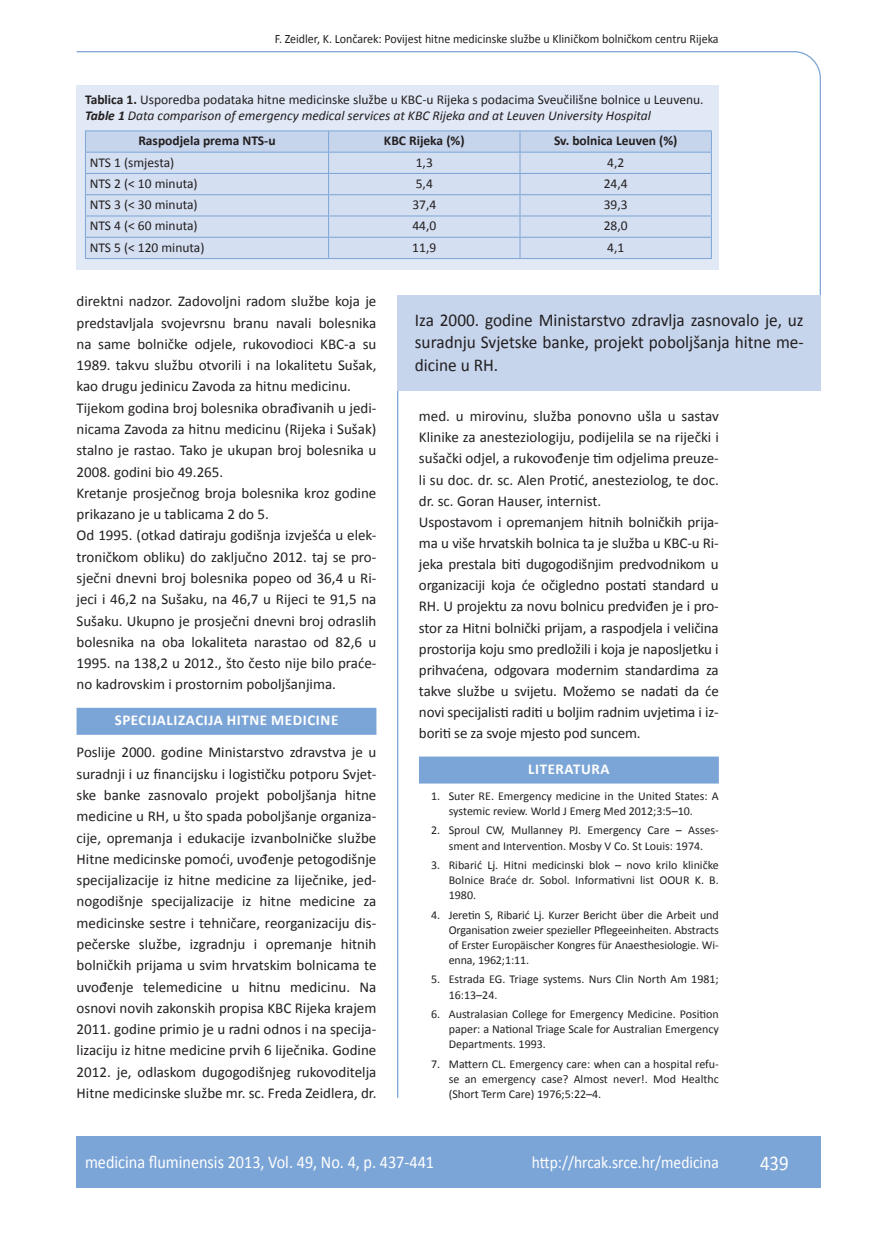
<style>
.page{position:relative;width:872px;height:1234px;background:#fff}
.page>*{position:absolute;margin:0;border:0;box-sizing:border-box;transform-origin:0 0}
.t1{font:21px "Calibri";color:#fff;scale:.9 1}
.t2{font:18px/22.5px "Calibri";color:#231f20;text-align:justify;scale:.96 1}
.t3{font:18px "Calibri";color:#fff;scale:.9 1}
.t4{font:17.25px "Calibri";color:#fff;scale:.9 1}
.t5{font:15px/21.3px "Calibri";color:#231f20}
.t6{font:700 15px "Calibri";letter-spacing:.04em;color:#fff}
.t7{font:13.5px/16.5px "Calibri";color:#231f20}
.t8{font:700 13.5px "Calibri";color:#231f20}
.t9{font:12.75px "Calibri";color:#231f20;scale:.94 1}
.t10{font:12px/15.1px "Calibri";color:#231f20;text-align:justify}
.s1{font-weight:700}
.s2{font-weight:700;font-style:italic}
.s3{font-style:italic}
</style>
<div class="page">
<svg style="left:76px;top:51px;width:745px;height:275px"></svg>
<hr style="left:397px;top:390px;width:1px;height:707px;background:#7ca5d7">
<div style="left:77px;top:1135px;width:744px;height:51px;background:#7ca5d7"></div>
<div style="left:77px;top:85px;width:642px;height:185px;background:#e1e9f6"></div>
<hr style="left:85px;top:130px;width:243px;height:1px;background:#7ca5d7">
<hr style="left:328px;top:130px;width:192px;height:1px;background:#7ca5d7">
<hr style="left:520px;top:130px;width:192px;height:1px;background:#7ca5d7">
<svg style="left:85px;top:131px;width:627px;height:127px"></svg>
<hr style="left:85px;top:258px;width:243px;height:1px;background:#7ca5d7">
<hr style="left:328px;top:258px;width:192px;height:1px;background:#7ca5d7">
<hr style="left:520px;top:258px;width:192px;height:1px;background:#7ca5d7">
<div style="left:77px;top:707px;width:299px;height:27px;background:#7ca5d7"></div>
<div style="left:419px;top:756px;width:300px;height:27px;background:#7ca5d7"></div>
<div style="left:398px;top:295px;width:423px;height:95px;background:#c6d5ec"></div>
<p class="t9" style="left:275px;top:30px;width:474px">F. Zeidler, K. Lončarek: Povijest hitne medicinske službe u Kliničkom bolničkom centru Rijeka</p>
<p class="t7" style="left:85px;top:90px;width:620px"><span class="s1">Tablica 1.</span> Usporedba podataka hitne medicinske službe u KBC-u Rijeka s podacima Sveučilišne bolnice u Leuvenu.<br><span class="s2">Table 1</span> <span class="s3">Data comparison of emergency medical services at KBC Rijeka and at Leuven University Hospital</span></p>
<p class="t8" style="left:138px;top:132px;width:139px">Raspodjela prema NTS-u</p>
<p class="t8" style="left:384px;top:132px;width:82px">KBC Rijeka (%)</p>
<p class="t8" style="left:554px;top:132px;width:125px">Sv. bolnica Leuven (%)</p>
<p class="t7" style="left:90px;top:153px;width:86px">NTS 1 (smjesta)</p>
<p class="t7" style="left:416px;top:153px;width:19px">1,3</p>
<p class="t7" style="left:607px;top:153px;width:19px">4,2</p>
<p class="t7" style="left:90px;top:174px;width:109px">NTS 2 (&lt; 10 minuta)</p>
<p class="t7" style="left:416px;top:174px;width:19px">5,4</p>
<p class="t7" style="left:604px;top:174px;width:25px">24,4</p>
<p class="t7" style="left:90px;top:196px;width:109px">NTS 3 (&lt; 30 minuta)</p>
<p class="t7" style="left:412px;top:196px;width:25px">37,4</p>
<p class="t7" style="left:604px;top:196px;width:25px">39,3</p>
<p class="t7" style="left:90px;top:217px;width:109px">NTS 4 (&lt; 60 minuta)</p>
<p class="t7" style="left:412px;top:217px;width:25px">44,0</p>
<p class="t7" style="left:604px;top:217px;width:25px">28,0</p>
<p class="t7" style="left:90px;top:238px;width:116px">NTS 5 (&lt; 120 minuta)</p>
<p class="t7" style="left:412px;top:238px;width:25px">11,9</p>
<p class="t7" style="left:607px;top:238px;width:19px">4,1</p>
<p class="t5" style="left:77px;top:290px;width:301px">direktni nadzor. Zadovoljni radom službe koja je predstavljala svojevrsnu branu navali bolesnika na same bolničke odjele, rukovodioci KBC-a su 1989. takvu službu otvorili i na lokalitetu Sušak, kao drugu jedinicu Zavoda za hitnu medicinu.<br>Tijekom godina broj bolesnika obrađivanih u jedi&shy;nicama Zavoda za hitnu medicinu (Rijeka i Sušak) stalno je rastao. Tako je ukupan broj bolesnika u 2008. godini bio 49.265.<br>Kretanje prosječnog broja bolesnika kroz godine prikazano je u tablicama 2 do 5.<br>Od 1995. (otkad datiraju godišnja izvješća u elek&shy;troničkom obliku) do zaključno 2012. taj se pro&shy;sječni dnevni broj bolesnika popeo od 36,4 u Ri&shy;jeci i 46,2 na Sušaku, na 46,7 u Rijeci te 91,5 na Sušaku. Ukupno je prosječni dnevni broj odraslih bolesnika na oba lokaliteta narastao od 82,6 u 1995. na 138,2 u 2012., što često nije bilo praće&shy;no kadrovskim i prostornim poboljšanjima.</p>
<p class="t6" style="left:115px;top:710px;width:223px">Specijalizacija hitne medicine</p>
<p class="t5" style="left:77px;top:741px;width:301px;text-align:justify">Poslije 2000. godine Ministarstvo zdravstva je u suradnji i uz financijsku i logističku potporu Svjet&shy;ske banke zasnovalo projekt poboljšanja hitne medicine u RH, u što spada poboljšanje organiza&shy;cije, opremanja i edukacije izvanbolničke službe Hitne medicinske pomoći, uvođenje petogodišnje specijalizacije iz hitne medicine za liječnike, jed&shy;nogodišnje specijalizacije iz hitne medicine za medicinske sestre i tehničare, reorganizaciju dis&shy;pečerske službe, izgradnju i opremanje hitnih bolničkih prijama u svim hrvatskim bolnicama te uvođenje telemedicine u hitnu medicinu. Na osnovi novih zakonskih propisa KBC Rijeka krajem 2011. godine primio je u radni odnos i na specija&shy;lizaciju iz hitne medicine prvih 6 liječnika. Godine 2012. je, odlaskom dugogodišnjeg rukovoditelja Hitne medicinske službe mr. sc. Freda Zeidlera, dr.</p>
<p class="t2" style="left:415px;top:307px;width:407px">Iza 2000. godine Ministarstvo zdravlja zasnovalo je, uz suradnju Svjetske banke, projekt poboljšanja hitne me&shy;dicine u RH.</p>
<p class="t5" style="left:419px;top:405px;width:301px">med. u mirovinu, služba ponovno ušla u sastav Klinike za anesteziologiju, podijelila se na riječki i sušački odjel, a rukovođenje tim odjelima preuze&shy;li su doc. dr. sc. Alen Protić, anesteziolog, te doc. dr. sc. Goran Hauser, internist.<br>Uspostavom i opremanjem hitnih bolničkih prija&shy;ma u više hrvatskih bolnica ta je služba u KBC-u Ri&shy;jeka prestala biti dugogodišnjim predvodnikom u organizaciji koja će očigledno postati standard u RH. U projektu za novu bolnicu predviđen je i pro&shy;stor za Hitni bolnički prijam, a raspodjela i veličina prostorija koju smo predložili i koja je naposljetku i prihvaćena, odgovara modernim standardima za takve službe u svijetu. Možemo se nadati da će novi specijalisti raditi u boljim radnim uvjetima i iz&shy;boriti se za svoje mjesto pod suncem.</p>
<p class="t6" style="left:528px;top:759px;width:83px">LITERATURA</p>
<p class="t10" style="left:449px;top:787px;width:271px;text-indent:-18px">1. Suter RE. Emergency medicine in the United States: A systemic review. World J Emerg Med 2012;3:5–10.</p>
<p class="t10" style="left:431px;top:822px;width:289px;text-align:center">2. Sproul CW, Mullanney PJ. Emergency Care – Asses&shy;sment and Intervention. Mosby V Co. St Louis: 1974.</p>
<p class="t10" style="left:449px;top:856px;width:272px;text-indent:-18px">3. Ribarić Lj. Hitni medicinski blok – novo krilo kliničke Bolnice Braće dr. Sobol. Informativni list OOUR K. B.<br>1980.</p>
<p class="t10" style="left:449px;top:906px;width:271px;text-indent:-18px">4. Jeretin S, Ribarić Lj. Kurzer Bericht über die Arbeit und Organisation zweier spezieller Pflegeeinheiten. Abstracts of Erster Europäischer Kongres für Anaesthesiologie. Wi&shy;enna, 1962;1:11.</p>
<p class="t10" style="left:449px;top:971px;width:271px;text-indent:-18px">5. Estrada EG. Triage systems. Nurs Clin North Am 1981;<br>16:13–24.</p>
<p class="t10" style="left:449px;top:1005px;width:272px;text-indent:-18px">6. Australasian College for Emergency Medicine. Position paper: a National Triage Scale for Australian Emergency Departments. 1993.</p>
<p class="t10" style="left:449px;top:1055px;width:271px;text-indent:-18px">7. Mattern CL. Emergency care: when can a hospital refu&shy;se an emergency case? Almost never!. Mod Healthc (Short Term Care) 1976;5:22–4.</p>
<p class="t3" style="left:85px;top:1150px;width:389px">medicina fluminensis 2013, Vol. 49, No. 4, p. 437-441</p>
<p class="t4" style="left:532px;top:1151px;width:209px">http://hrcak.srce.hr/medicina</p>
<h1 class="t1" style="left:760px;top:1149px;width:33px">439</h1>
</div>
